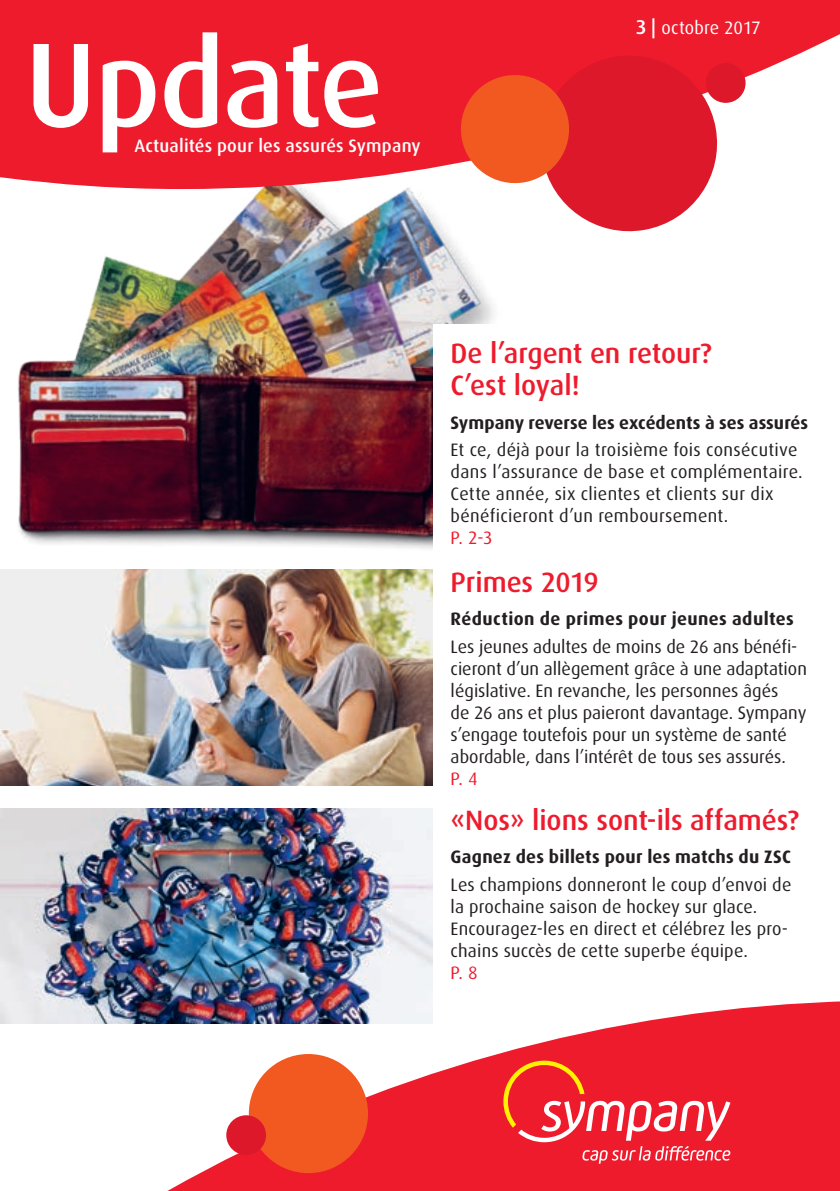
<style>
.page{position:relative;width:840px;height:1191px;background:#fff}
.page>*{position:absolute;margin:0;border:0;box-sizing:border-box;transform-origin:0 0}
.t1{font:500 120px "Dax";letter-spacing:-.02em;color:#fff}
.t2{font:500 28px/32px "Dax";letter-spacing:-.005em;color:#ee1b2d}
.t3{font:18px/22px "Dax";letter-spacing:.005em;color:#231f20}
.t4{font:700 18px "Dax";letter-spacing:.01em;color:#231f20}
.t5{font:500 18px "Dax";letter-spacing:.01em;color:#fff}
.t6{font:18px "Dax";letter-spacing:-.005em;color:#fff}
.t7{font:18px "Dax";color:#ee1b2d}
.s1{font-weight:500;font-size:20px}
</style>
<div class="page">
<img style="left:0;top:808px;width:433px;height:215px">
<img style="left:0;top:578px;width:433px;height:207px">
<img style="left:0;top:189px;width:494px;height:389px">
<div style="left:433px;top:325px;width:406px;height:790px;background:#fff"></div>
<svg style="left:0;top:0;width:839px;height:189px;background:#f03b4b"></svg>
<svg style="left:138px;top:1001px;width:701px;height:190px;fill:#ee1b2d"></svg>
<svg style="left:248px;top:1053px;width:120px;height:120px;background:#f2673d"></svg>
<div style="left:226px;top:1115px;width:40px;height:40px;background:#dc182a;border-radius:50%"></div>
<div style="left:705px;top:63px;width:40px;height:40px;background:#dc182a;border-radius:50%"></div>
<svg style="left:456px;top:48px;width:267px;height:190px"></svg>
<svg style="left:503px;top:1060px;width:227px;height:103px;background:#f04048"></svg>
<h1 class="t1" style="left:25px;top:18px;width:360px">Update</h1>
<p class="t5" style="left:134px;top:136px;width:287px">Actualités pour les assurés Sympany</p>
<p class="t6" style="left:635px;top:18px;width:126px"><span class="s1">3 |</span> octobre 2017</p>
<h2 class="t2" style="left:450px;top:338px;width:262px">De l’argent en retour?<br>C’est loyal!</h2>
<p class="t4" style="left:450px;top:412px;width:359px">Sympany reverse les excédents à ses assurés</p>
<p class="t3" style="left:450px;top:439px;width:353px">Et ce, déjà pour la troisième fois consécutive dans l’assurance de base et complémentaire.<br>Cette année, six clientes et clients sur dix bénéficieront d’un remboursement.</p>
<p class="t7" style="left:450px;top:528px;width:43px">P. 2-3</p>
<h2 class="t2" style="left:450px;top:566px;width:150px">Primes 2019</h2>
<p class="t4" style="left:450px;top:608px;width:344px">Réduction de primes pour jeunes adultes</p>
<p class="t3" style="left:450px;top:635px;width:357px">Les jeunes adultes de moins de 26 ans bénéfi&shy;cieront d’un allègement grâce à une adaptation législative. En revanche, les personnes âgés<br>de 26 ans et plus paieront davantage. Sympany s’engage toutefois pour un système de santé abordable, dans l’intérêt de tous ses assurés.</p>
<p class="t7" style="left:450px;top:768px;width:29px">P. 4</p>
<h2 class="t2" style="left:450px;top:804px;width:349px">«Nos» lions sont-ils affamés?</h2>
<p class="t4" style="left:450px;top:846px;width:341px">Gagnez des billets pour les matchs du ZSC</p>
<p class="t3" style="left:450px;top:873px;width:342px">Les champions donneront le coup d’envoi de la prochaine saison de hockey sur glace.<br>Encouragez-les en direct et célébrez les pro&shy;chains succès de cette superbe équipe.</p>
<p class="t7" style="left:450px;top:962px;width:29px">P. 8</p>
</div>
